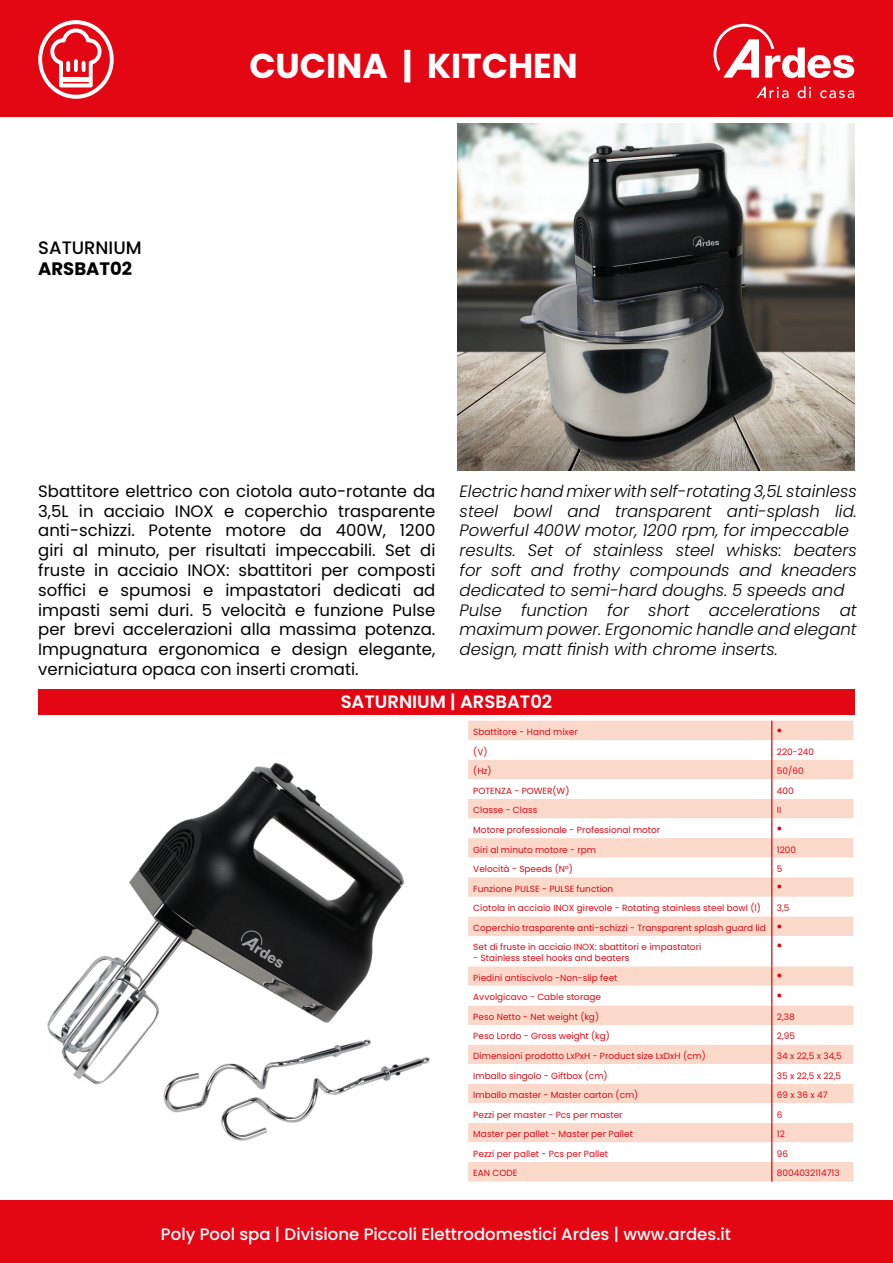
<style>
.page{position:relative;width:893px;height:1263px;background:#fff}
.page>*{position:absolute;margin:0;border:0;box-sizing:border-box;transform-origin:0 0}
.t1{font:700 34.5px "Poppins";color:#fff}
.t2{font:600 18px "Poppins";color:#fff}
.t3{font:500 18px "Poppins";color:#000}
.t4{font:700 18px "Poppins";color:#000}
.t5{font:16.5px/19.8px "Poppins";color:#000;text-align:justify}
.t6{font:italic 300 16.5px/19.8px "Poppins";color:#000}
.t7{font:500 16.5px "Poppins";color:#fff}
.t8{font:8.85px "Poppins";color:#e30613}
.t9{font:8.85px "Impact";color:#e30613}
</style>
<div class="page">
<div style="left:0;top:0;width:893px;height:117px;background:#e30613"></div>
<svg style="left:713px;top:24px;width:141px;height:54px"></svg>
<svg style="left:756px;top:87px;width:32px;height:11px"></svg>
<svg style="left:798px;top:86px;width:13px;height:12px"></svg>
<svg style="left:820px;top:90px;width:34px;height:8px"></svg>
<svg style="left:38px;top:20px;width:76px;height:79px"></svg>
<hr style="left:61px;top:78px;width:30px;height:4px;background:#fff">
<svg style="left:66px;top:61px;width:4px;height:11px"></svg>
<svg style="left:74px;top:59px;width:4px;height:13px"></svg>
<svg style="left:82px;top:61px;width:4px;height:11px"></svg>
<div style="left:38px;top:689px;width:817px;height:25px;background:#e30613"></div>
<div style="left:468px;top:721px;width:385px;height:460px;background:#fbd9ca"></div>
<svg style="left:468px;top:740px;width:385px;height:422px"></svg>
<svg style="left:771px;top:721px;width:1px;height:215px"></svg>
<hr style="left:771px;top:936px;width:1px;height:30px;background:#e30613">
<svg style="left:771px;top:966px;width:1px;height:215px"></svg>
<div style="left:0;top:1200px;width:893px;height:63px;background:#e30613"></div>
<img style="left:47px;top:762px;width:383px;height:379px">
<img style="left:458px;top:123px;width:397px;height:348px">
<h2 class="t3" style="left:38px;top:237px;width:105px">SATURNIUM</h2>
<h2 class="t4" style="left:38px;top:259px;width:95px">ARSBAT02</h2>
<h1 class="t1" style="left:249px;top:46px;width:330px">CUCINA | KITCHEN</h1>
<p class="t5" style="left:38px;top:481px;width:399px">Sbattitore elettrico con ciotola auto-rotante da 3,5L in acciaio INOX e coperchio trasparente anti-schizzi. Potente motore da 400W, 1200 giri al minuto, per risultati impeccabili. Set di fruste in acciaio INOX: sbattitori per composti soffici e spumosi e impastatori dedicati ad impasti semi duri. 5 velocità e funzione Pulse per brevi accelerazioni alla massima potenza.<br>Impugnatura ergonomica e design elegante, verniciatura opaca con inserti cromati.</p>
<p class="t6" style="left:460px;top:481px;width:399px">Electric hand mixer with self-rotating 3,5L stainless steel bowl and transparent anti-splash lid.<br>Powerful 400W motor, 1200 rpm, for impeccable results. Set of stainless steel whisks: beaters for soft and frothy compounds and kneaders dedicated to semi-hard doughs. 5 speeds and Pulse function for short accelerations at maximum power. Ergonomic handle and elegant design, matt finish with chrome inserts.</p>
<h2 class="t2" style="left:341px;top:691px;width:213px">SATURNIUM | ARSBAT02</h2>
<p class="t8" style="left:473px;top:727px;width:106px">Sbattitore - Hand mixer</p>
<p class="t9" style="left:777px;top:722px;width:7px">●</p>
<p class="t8" style="left:473px;top:746px;width:16px">(V)</p>
<p class="t8" style="left:777px;top:746px;width:39px">220-240</p>
<p class="t8" style="left:473px;top:766px;width:20px">(Hz)</p>
<p class="t8" style="left:777px;top:766px;width:28px">50/60</p>
<p class="t8" style="left:473px;top:786px;width:98px">POTENZA - POWER(W)</p>
<p class="t8" style="left:777px;top:786px;width:18px">400</p>
<p class="t8" style="left:473px;top:805px;width:66px">Classe - Class</p>
<p class="t8" style="left:777px;top:805px;width:6px">II</p>
<p class="t8" style="left:473px;top:825px;width:188px">Motore professionale - Professional motor</p>
<p class="t9" style="left:777px;top:820px;width:7px">●</p>
<p class="t8" style="left:473px;top:844px;width:124px">Giri al minuto motore - rpm</p>
<p class="t8" style="left:777px;top:844px;width:21px">1200</p>
<p class="t8" style="left:473px;top:864px;width:101px">Velocità - Speeds (N°)</p>
<p class="t8" style="left:777px;top:864px;width:7px">5</p>
<p class="t8" style="left:473px;top:883px;width:141px">Funzione PULSE - PULSE function</p>
<p class="t9" style="left:777px;top:879px;width:7px">●</p>
<p class="t8" style="left:473px;top:903px;width:289px">Ciotola in acciaio INOX girevole - Rotating stainless steel bowl (l)</p>
<p class="t8" style="left:777px;top:903px;width:14px">3,5</p>
<p class="t8" style="left:473px;top:923px;width:310px">Coperchio trasparente anti-schizzi - Transparent splash guard lid <sup>●</sup></p>
<p class="t8" style="left:473px;top:942px;width:229px">Set di fruste in acciaio INOX: sbattitori e impastatori</p>
<p class="t8" style="left:473px;top:953px;width:158px">- Stainless steel hooks and beaters</p>
<p class="t9" style="left:777px;top:938px;width:7px">●</p>
<p class="t8" style="left:473px;top:972px;width:146px">Piedini antiscivolo -Non-slip feet</p>
<p class="t9" style="left:777px;top:968px;width:7px">●</p>
<p class="t8" style="left:473px;top:992px;width:129px">Avvolgicavo - Cable storage</p>
<p class="t9" style="left:777px;top:988px;width:7px">●</p>
<p class="t8" style="left:473px;top:1012px;width:127px">Peso Netto - Net weight (kg)</p>
<p class="t8" style="left:777px;top:1012px;width:19px">2,38</p>
<p class="t8" style="left:473px;top:1031px;width:138px">Peso Lordo - Gross weight (kg)</p>
<p class="t8" style="left:777px;top:1031px;width:20px">2,95</p>
<p class="t8" style="left:473px;top:1051px;width:234px">Dimensioni prodotto LxPxH - Product size LxDxH (cm)</p>
<p class="t8" style="left:777px;top:1051px;width:66px">34 x 22,5 x 34,5</p>
<p class="t8" style="left:473px;top:1070px;width:136px">Imballo singolo - Giftbox (cm)</p>
<p class="t8" style="left:777px;top:1070px;width:66px">35 x 22,5 x 22,5</p>
<p class="t8" style="left:473px;top:1090px;width:167px">Imballo master - Master carton (cm)</p>
<p class="t8" style="left:777px;top:1090px;width:52px">69 x 36 x 47</p>
<p class="t8" style="left:473px;top:1109px;width:151px">Pezzi per master - Pcs per master</p>
<p class="t8" style="left:777px;top:1109px;width:7px">6</p>
<p class="t8" style="left:473px;top:1129px;width:161px">Master per pallet - Master per Pallet</p>
<p class="t8" style="left:777px;top:1129px;width:9px">12</p>
<p class="t8" style="left:473px;top:1149px;width:136px">Pezzi per pallet - Pcs per Pallet</p>
<p class="t8" style="left:777px;top:1149px;width:13px">96</p>
<p class="t8" style="left:473px;top:1168px;width:46px">EAN CODE</p>
<p class="t8" style="left:777px;top:1168px;width:64px">8004032114713</p>
<h3 class="t7" style="left:161px;top:1224px;width:571px">Poly Pool spa | Divisione Piccoli Elettrodomestici Ardes | www.ardes.it</h3>
</div>
